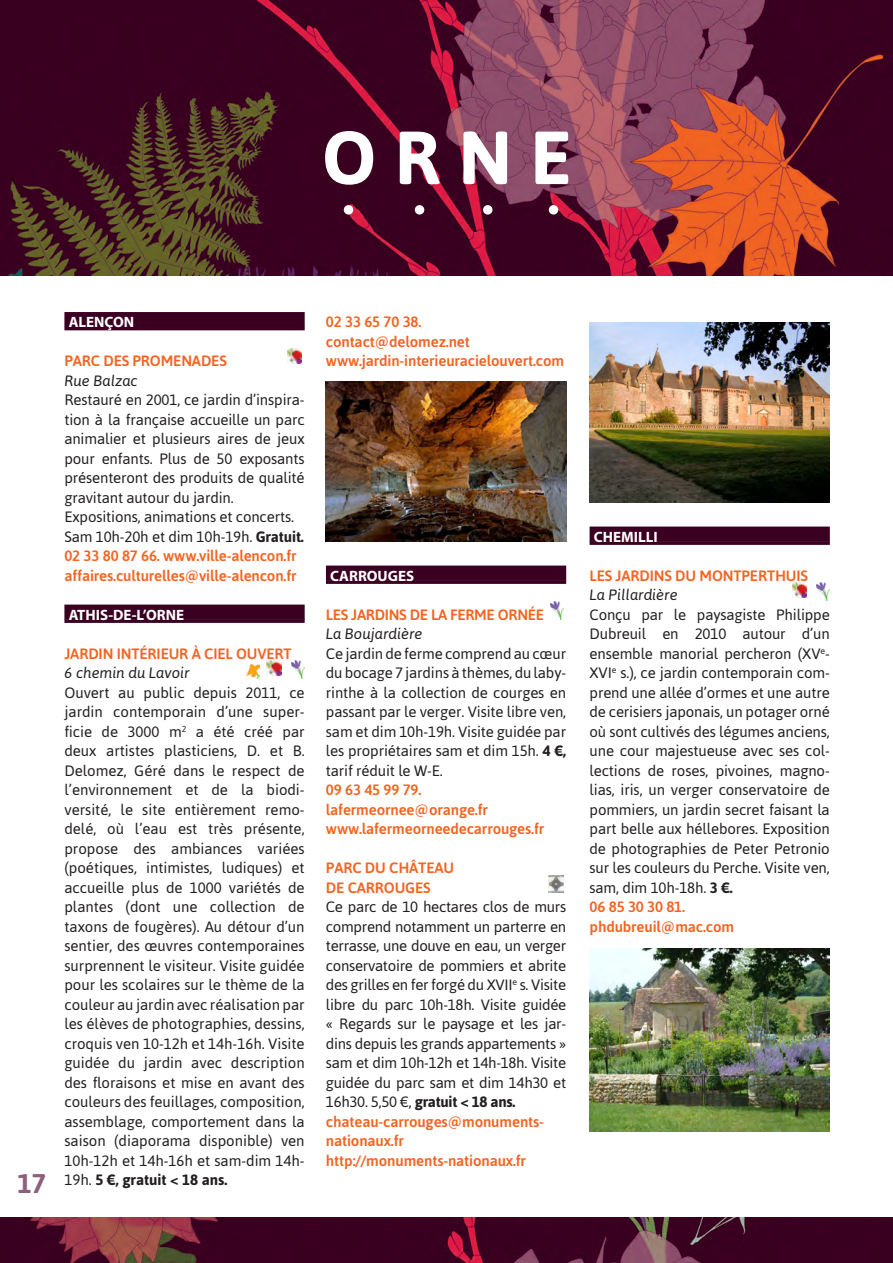
<style>
.page{position:relative;width:893px;height:1263px;background:#fff}
.page>*{position:absolute;margin:0;border:0;box-sizing:border-box;transform-origin:0 0}
.t1{font:700 75px "Asap";color:#fff}
.t2{font:700 27px "Asap";color:#8f5f7e}
.Texte_Courant{font:15px/19.5px "Asap";letter-spacing:-.01em;color:#231f20;text-align:justify}
.internet_Orne{font:500 15px "Asap";letter-spacing:-.01em;color:#f36422}
.Jardin_Orne{font:500 15px "Asap";letter-spacing:-.01em;color:#f36422}
.adresse{font:italic 15px "Asap";color:#231f20}
.ville_Orne{font:700 15px "Myriad Pro";color:#fff}
.s1{font-weight:700}
</style>
<div class="page">
<img style="left:0;top:0;width:893px;height:1263px">
<div style="left:0;top:276px;width:893px;height:941px;background:#fff"></div>
<div style="left:64px;top:312px;width:241px;height:15px;background:#3b0021"></div>
<hr style="left:64px;top:327px;width:241px;height:3px;background:#3b0021">
<div style="left:64px;top:605px;width:241px;height:15px;background:#3b0021"></div>
<svg style="left:64px;top:619px;width:241px;height:4px"></svg>
<img style="left:287px;top:349px;width:15px;height:15px">
<img style="left:246px;top:664px;width:13px;height:14px">
<img style="left:267px;top:661px;width:15px;height:15px">
<img style="left:291px;top:660px;width:13px;height:18px">
<div style="left:326px;top:566px;width:240px;height:15px;background:#3b0021"></div>
<svg style="left:326px;top:580px;width:240px;height:4px"></svg>
<img style="left:326px;top:382px;width:240px;height:160px">
<img style="left:551px;top:602px;width:12px;height:17px">
<img style="left:549px;top:875px;width:14px;height:17px">
<div style="left:590px;top:527px;width:240px;height:15px;background:#3b0021"></div>
<svg style="left:590px;top:541px;width:240px;height:4px"></svg>
<img style="left:590px;top:322px;width:240px;height:180px">
<img style="left:792px;top:583px;width:15px;height:15px">
<img style="left:817px;top:582px;width:12px;height:18px">
<img style="left:590px;top:948px;width:239px;height:183px">
<div style="left:344px;top:205px;width:9px;height:10px;background:#fff;border-radius:50%"></div>
<div style="left:415px;top:205px;width:9px;height:10px;background:#fff;border-radius:50%"></div>
<div style="left:483px;top:205px;width:9px;height:10px;background:#fff;border-radius:50%"></div>
<div style="left:549px;top:205px;width:9px;height:10px;background:#fff;border-radius:50%"></div>
<p class="t1" style="left:322px;top:107px;width:251px">ORNE</p>
<h2 class="t2" style="left:17px;top:1165px;width:30px">17</h2>
<p class="ville_Orne" style="left:69px;top:312px;width:67px">ALENÇON</p>
<p class="Jardin_Orne" style="left:64px;top:351px;width:164px">PARC DES PROMENADES</p>
<p class="adresse" style="left:64px;top:370px;width:75px">Rue Balzac</p>
<p class="Texte_Courant" style="left:64px;top:389px;width:242px">Restauré en 2001, ce jardin d’inspira&shy;tion à la française accueille un parc animalier et plusieurs aires de jeux pour enfants. Plus de 50 exposants présenteront des produits de qualité gravitant autour du jardin.</p>
<p class="Texte_Courant" style="left:64px;top:506px;width:231px">Expositions, animations et concerts.</p>
<p class="Texte_Courant" style="left:64px;top:526px;width:241px">Sam 10h-20h et dim 10h-19h. <span class="s1">Gratuit.</span></p>
<p class="internet_Orne" style="left:64px;top:546px;width:234px">02 33 80 87 66. www.ville-alencon.fr</p>
<p class="internet_Orne" style="left:64px;top:565px;width:234px">affaires.culturelles@ville-alencon.fr</p>
<p class="ville_Orne" style="left:69px;top:605px;width:117px">ATHIS-DE-L’ORNE</p>
<p class="Jardin_Orne" style="left:64px;top:643px;width:229px">JARDIN INTÉRIEUR À CIEL OUVERT</p>
<p class="adresse" style="left:64px;top:663px;width:127px">6 chemin du Lavoir</p>
<p class="Texte_Courant" style="left:64px;top:682px;width:242px">Ouvert au public depuis 2011, ce jardin contemporain d’une super&shy;ficie de 3000 m<sup>2</sup> a été créé par deux artistes plasticiens, D. et B.<br>Delomez, Géré dans le respect de l’environnement et de la biodi&shy;versité, le site entièrement remo&shy;delé, où l’eau est très présente, propose des ambiances variées (poétiques, intimistes, ludiques) et accueille plus de 1000 variétés de plantes (dont une collection de taxons de fougères). Au détour d’un sentier, des œuvres contemporaines surprennent le visiteur. Visite guidée pour les scolaires sur le thème de la couleur au jardin avec réalisation par les élèves de photographies, dessins, croquis ven 10-12h et 14h-16h. Visite guidée du jardin avec description des floraisons et mise en avant des couleurs des feuillages, composition, assemblage, comportement dans la saison (diaporama disponible) ven 10h-12h et 14h-16h et sam-dim 14h-19h. <span class="s1">5 €, gratuit &lt; 18 ans.</span></p>
<p class="internet_Orne" style="left:326px;top:312px;width:97px">02 33 65 70 38.</p>
<p class="internet_Orne" style="left:326px;top:331px;width:146px">contact@delomez.net</p>
<p class="internet_Orne" style="left:326px;top:351px;width:240px">www.jardin-interieuracielouvert.com</p>
<p class="ville_Orne" style="left:330px;top:566px;width:85px">CARROUGES</p>
<p class="Jardin_Orne" style="left:326px;top:604px;width:219px">LES JARDINS DE LA FERME ORNÉE</p>
<p class="adresse" style="left:326px;top:624px;width:98px">La Boujardière</p>
<p class="Texte_Courant" style="left:326px;top:643px;width:242px">Ce jardin de ferme comprend au cœur du bocage 7 jardins à thèmes, du laby&shy;rinthe à la collection de courges en passant par le verger. Visite libre ven, sam et dim 10h-19h. Visite guidée par les propriétaires sam et dim 15h. <span class="s1">4 €, </span>tarif réduit le W-E.</p>
<p class="internet_Orne" style="left:326px;top:780px;width:97px">09 63 45 99 79.</p>
<p class="internet_Orne" style="left:326px;top:799px;width:164px">lafermeornee@orange.fr</p>
<p class="internet_Orne" style="left:326px;top:819px;width:220px">www.lafermeorneedecarrouges.fr</p>
<p class="Jardin_Orne" style="left:326px;top:858px;width:130px">PARC DU CHÂTEAU</p>
<p class="Jardin_Orne" style="left:326px;top:877px;width:106px">DE CARROUGES</p>
<p class="Texte_Courant" style="left:326px;top:896px;width:242px">Ce parc de 10 hectares clos de murs comprend notamment un parterre en terrasse, une douve en eau, un verger conservatoire de pommiers et abrite des grilles en fer forgé du XVII<sup>e</sup> s. Visite libre du parc 10h-18h. Visite guidée « Regards sur le paysage et les jar&shy;dins depuis les grands appartements » sam et dim 10h-12h et 14h-18h. Visite guidée du parc sam et dim 14h30 et 16h30. 5,50 €, <span class="s1">gratuit &lt; 18 ans.</span></p>
<p class="internet_Orne" style="left:326px;top:1111px;width:220px">chateau-carrouges@monuments-</p>
<p class="internet_Orne" style="left:326px;top:1131px;width:80px">nationaux.fr</p>
<p class="internet_Orne" style="left:326px;top:1150px;width:202px">http://monuments-nationaux.fr</p>
<p class="ville_Orne" style="left:594px;top:527px;width:65px">CHEMILLI</p>
<p class="Jardin_Orne" style="left:590px;top:565px;width:220px">LES JARDINS DU MONTPERTHUIS</p>
<p class="adresse" style="left:590px;top:585px;width:90px">La Pillardière</p>
<p class="Texte_Courant" style="left:590px;top:604px;width:242px">Conçu par le paysagiste Philippe Dubreuil en 2010 autour d’un ensemble manorial percheron (XV<sup>e</sup>-XVI<sup>e</sup> s.), ce jardin contemporain com&shy;prend une allée d’ormes et une autre de cerisiers japonais, un potager orné où sont cultivés des légumes anciens, une cour majestueuse avec ses col&shy;lections de roses, pivoines, magno&shy;lias, iris, un verger conservatoire de pommiers, un jardin secret faisant la part belle aux héllebores. Exposition de photographies de Peter Petronio sur les couleurs du Perche. Visite ven, sam, dim 10h-18h. <span class="s1">3 €.</span></p>
<p class="internet_Orne" style="left:590px;top:897px;width:97px">06 85 30 30 81.</p>
<p class="internet_Orne" style="left:590px;top:916px;width:146px">phdubreuil@mac.com</p>
</div>
